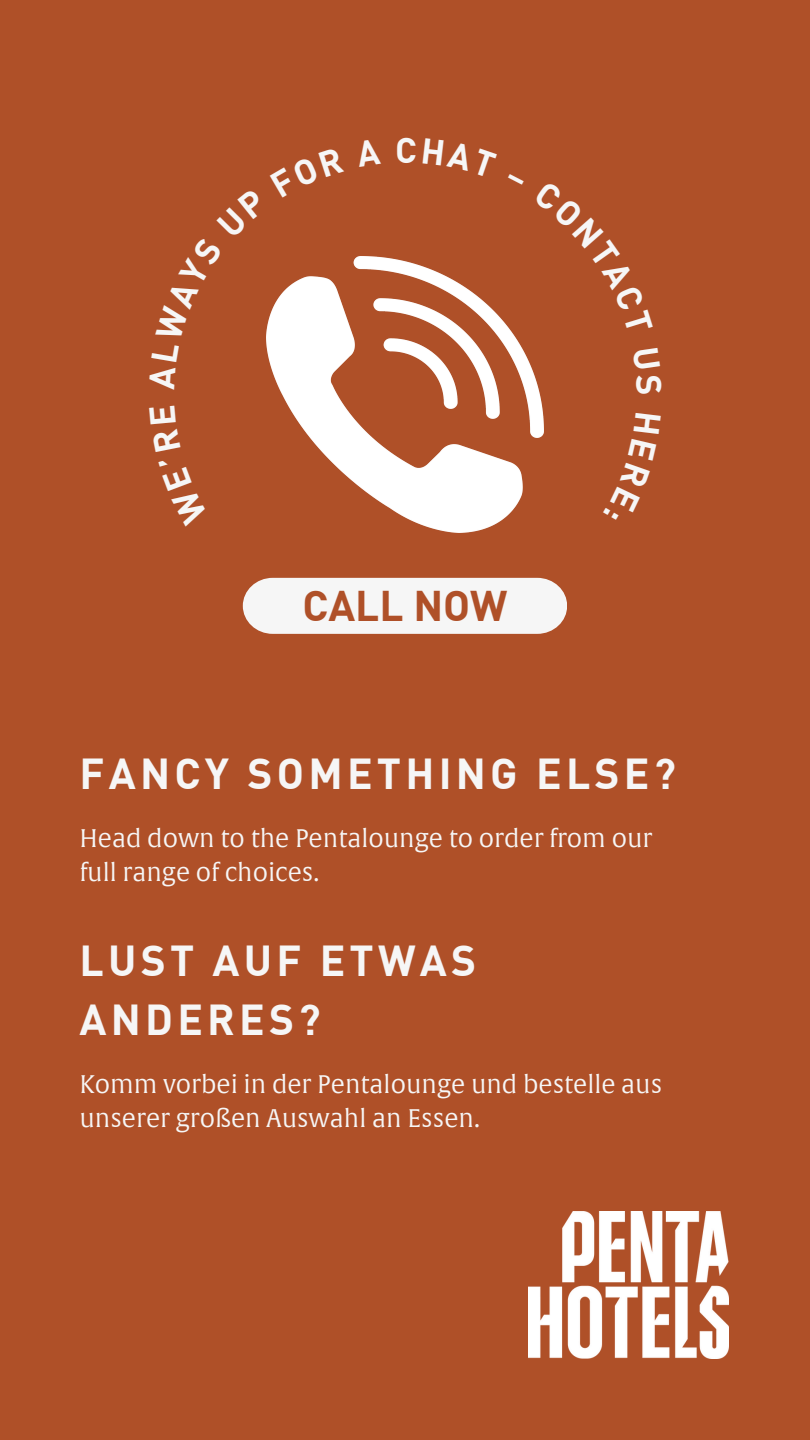
<style>
.page{position:relative;width:810px;height:1440px;background:#af5028}
.page>*{position:absolute;margin:0;border:0;box-sizing:border-box;transform-origin:0 0}
.t1{font:700 42.4px/59.1px "DIN Offc Pro";letter-spacing:.1em;color:#f6f6f6}
.t2{font:700 42px "DIN Offc Pro";color:#af5028}
.t3{font:700 35.1px "DIN Offc Pro";color:#f6f6f6}
.t4{font:24.7px/34.1px "Alverata Lt";color:#f6f6f6}
</style>
<div class="page">
<img style="left:280px;top:256px;width:263px;height:276px">
<div style="left:243px;top:578px;width:324px;height:56px;background:#f6f6f6"></div>
<img style="left:528px;top:1212px;width:201px;height:147px">
<svg style="left:266px;top:256px;width:78px;height:134px"></svg>
<svg style="left:533px;top:256px;width:10px;height:78px"></svg>
<h3 class="t3" style="left:395px;top:136px;width:23px">C</h3>
<h2 class="t2" style="left:302px;top:589px;width:207px">CALL NOW</h2>
<h1 class="t1" style="left:80px;top:748px;width:598px">FANCY SOMETHING ELSE?</h1>
<p class="t4" style="left:80px;top:821px;width:574px">Head down to the Pentalounge to order from our full range of choices.</p>
<h1 class="t1" style="left:80px;top:935px;width:398px">LUST AUF ETWAS<br>ANDERES?</h1>
<p class="t4" style="left:80px;top:1067px;width:584px">Komm vorbei in der Pentalounge und bestelle aus unserer großen Auswahl an Essen.</p>
</div>
